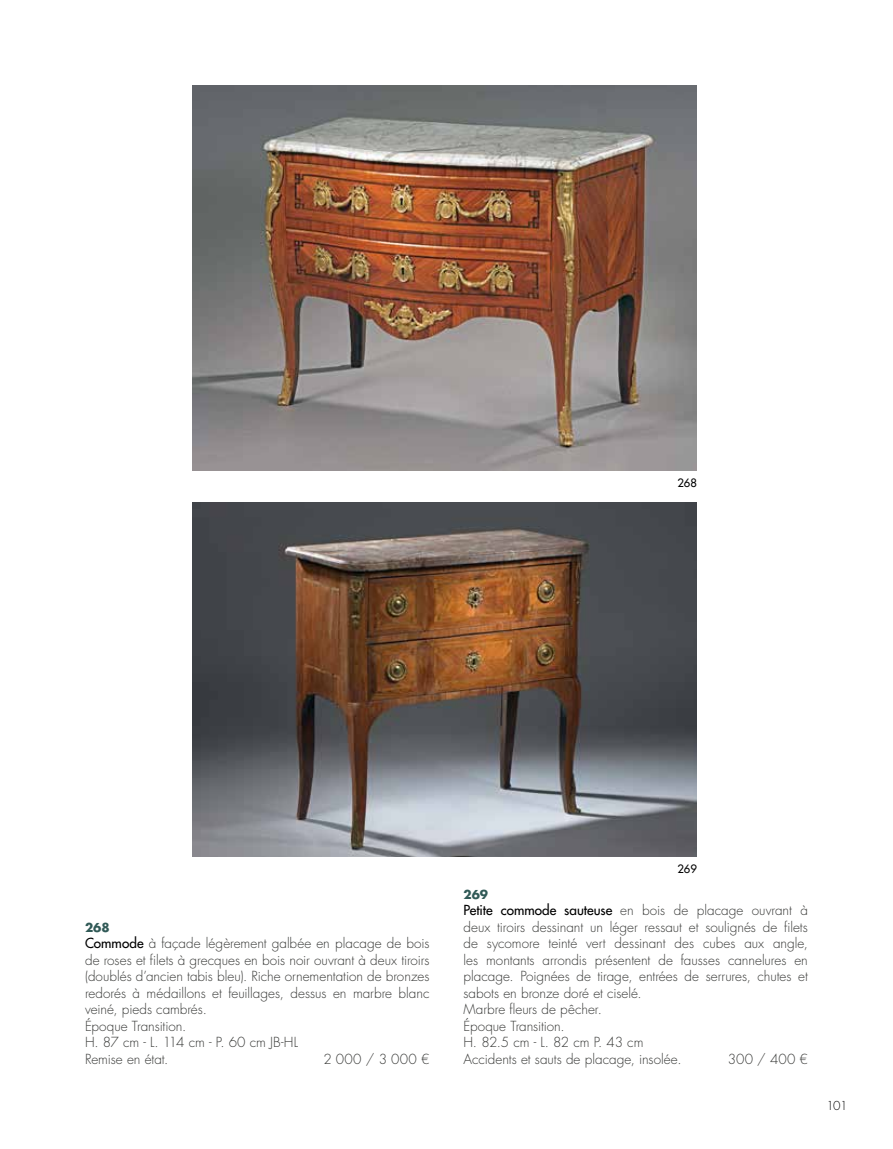
<style>
.page{position:relative;width:893px;height:1149px;background:#fff}
.page>*{position:absolute;margin:0;border:0;box-sizing:border-box;transform-origin:0 0}
.t1{font:300 13.5px/16.5px "Futura Std";color:#383937}
.t2{font:700 12px "Futura Std";color:#315a57}
.t3{font:300 12px "Futura Std";color:#000}
.t4{font:500 11.25px "Futura Std";color:#000}
.s1{font-weight:500;color:#000}
</style>
<div class="page">
<img style="left:193px;top:85px;width:504px;height:385px">
<img style="left:193px;top:502px;width:504px;height:354px">
<p class="t4" style="left:677px;top:476px;width:21px">268</p>
<p class="t2" style="left:85px;top:919px;width:26px">268</p>
<p class="t1" style="left:85px;top:935px;width:346px"><span class="s1">Commode</span> à façade légèrement galbée en placage de bois de roses et filets à grecques en bois noir ouvrant à deux tiroirs (doublés d’ancien tabis bleu). Riche ornementation de bronzes redorés à médaillons et feuillages, dessus en marbre blanc veiné, pieds cambrés.<br>Époque Transition.<br>H. 87 cm - L. 114 cm - P. 60 cm JB-HL<br>Remise en état.</p>
<p class="t1" style="left:323px;top:1050px;width:108px">2 000 / 3 000 €</p>
<p class="t4" style="left:677px;top:862px;width:21px">269</p>
<p class="t2" style="left:463px;top:886px;width:26px">269</p>
<p class="t1" style="left:463px;top:902px;width:346px"><span class="s1">Petite commode sauteuse</span> en bois de placage ouvrant à deux tiroirs dessinant un léger ressaut et soulignés de filets de sycomore teinté vert dessinant des cubes aux angle, les montants arrondis présentent de fausses cannelures en placage. Poignées de tirage, entrées de serrures, chutes et sabots en bronze doré et ciselé.<br>Marbre fleurs de pêcher.<br>Époque Transition.<br>H. 82.5 cm - L. 82 cm P. 43 cm<br>Accidents et sauts de placage, insolée.</p>
<p class="t1" style="left:728px;top:1050px;width:82px">300 / 400 €</p>
<p class="t3" style="left:826px;top:1097px;width:22px">101</p>
</div>
